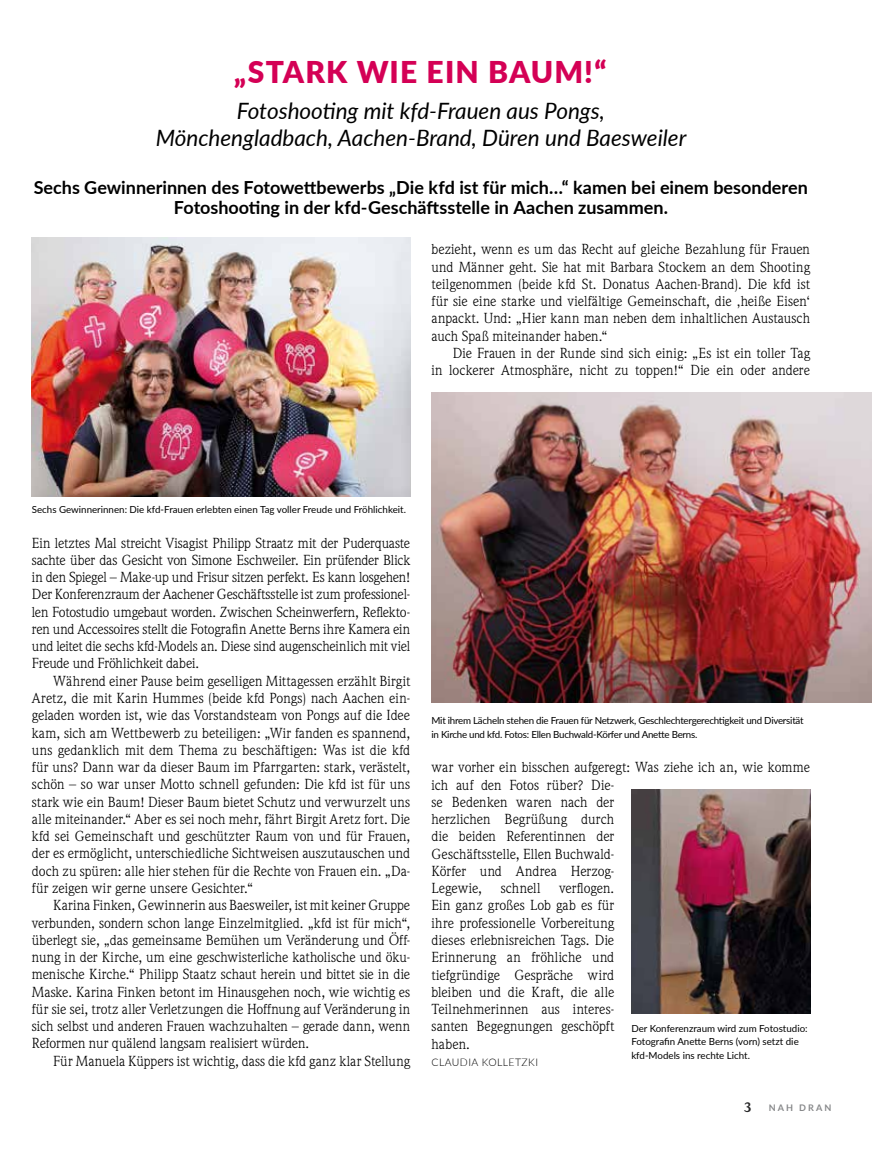
<style>
.page{position:relative;width:872px;height:1149px;background:#fff}
.page>*{position:absolute;margin:0;border:0;box-sizing:border-box;transform-origin:0 0}
.t1{font:900 30px "Lato";letter-spacing:.04em;color:#d40055}
.t2{font:italic 22.5px/27px "Lato";color:#000;text-align:center}
.t3{font:700 18px/20.2px "Lato";color:#000;text-align:center}
.t4{font:14.25px/17.2px "Weidemann Std";color:#000;text-align:justify}
.t5{font:700 13.5px "Weidemann Std";color:#282829}
.t6{font:300 10.5px "Lato";letter-spacing:.04em;color:#000}
.t7{font:9.75px/13.5px "Lato";color:#000}
.t8{font:9.75px/13.5px "Lato";letter-spacing:-.02em;color:#000}
.t9{font:700 9.15px "Lato";letter-spacing:.225em;color:#87888a}
</style>
<div class="page">
<img style="left:431px;top:393px;width:441px;height:309px">
<img style="left:32px;top:237px;width:378px;height:259px">
<img style="left:631px;top:789px;width:179px;height:224px">
<h1 class="t1" style="left:234px;top:50px;width:374px">„STARK WIE EIN BAUM!“</h1>
<h2 class="t2" style="left:156px;top:96px;width:532px">Fotoshooting mit kfd-Frauen aus Pongs,<br>Mönchengladbach, Aachen-Brand, Düren und Baesweiler</h2>
<p class="t3" style="left:34px;top:176px;width:775px">Sechs Gewinnerinnen des Fotowettbewerbs „Die kfd ist für mich…“ kamen bei einem besonderen<br>Fotoshooting in der kfd-Geschäftsstelle in Aachen zusammen.</p>
<p class="t4" style="left:431px;top:240px;width:380px">bezieht, wenn es um das Recht auf gleiche Bezahlung für Frauen und Männer geht. Sie hat mit Barbara Stockem an dem Shooting teilgenommen (beide kfd St. Donatus Aachen-Brand). Die kfd ist für sie eine starke und vielfältige Gemeinschaft, die ‚heiße Eisen‘ anpackt. Und: „Hier kann man neben dem inhaltlichen Austausch auch Spaß miteinander haben.“</p>
<p class="t4" style="left:431px;top:344px;width:380px;text-align:right">Die Frauen in der Runde sind sich einig: „Es ist ein toller Tag<br>in lockerer Atmosphäre, nicht zu toppen!“ Die ein oder andere</p>
<p class="t7" style="left:32px;top:502px;width:375px">Sechs Gewinnerinnen: Die kfd-Frauen erlebten einen Tag voller Freude und Fröhlichkeit.</p>
<p class="t4" style="left:32px;top:533px;width:380px">Ein letztes Mal streicht Visagist Philipp Straatz mit der Puderquaste sachte über das Gesicht von Simone Eschweiler. Ein prüfender Blick in den Spiegel – Make-up und Frisur sitzen perfekt. Es kann losgehen!<br>Der Konferenzraum der Aachener Geschäftsstelle ist zum professionel&shy;len Fotostudio umgebaut worden. Zwischen Scheinwerfern, Reflekto&shy;ren und Accessoires stellt die Fotografin Anette Berns ihre Kamera ein und leitet die sechs kfd-Models an. Diese sind augenscheinlich mit viel Freude und Fröhlichkeit dabei.</p>
<p class="t4" style="left:32px;top:671px;width:380px;text-indent:21px">Während einer Pause beim geselligen Mittagessen erzählt Birgit Aretz, die mit Karin Hummes (beide kfd Pongs) nach Aachen ein&shy;geladen worden ist, wie das Vorstandsteam von Pongs auf die Idee kam, sich am Wettbewerb zu beteiligen: „Wir fanden es spannend, uns gedanklich mit dem Thema zu beschäftigen: Was ist die kfd für uns? Dann war da dieser Baum im Pfarrgarten: stark, verästelt, schön – so war unser Motto schnell gefunden: Die kfd ist für uns stark wie ein Baum! Dieser Baum bietet Schutz und verwurzelt uns alle miteinander.“ Aber es sei noch mehr, fährt Birgit Aretz fort. Die kfd sei Gemeinschaft und geschützter Raum von und für Frauen, der es ermöglicht, unterschiedliche Sichtweisen auszutauschen und doch zu spüren: alle hier stehen für die Rechte von Frauen ein. „Da&shy;für zeigen wir gerne unsere Gesichter.“</p>
<p class="t4" style="left:32px;top:896px;width:380px;text-indent:21px">Karina Finken, Gewinnerin aus Baesweiler, ist mit keiner Gruppe verbunden, sondern schon lange Einzelmitglied. „kfd ist für mich“, überlegt sie, „das gemeinsame Bemühen um Veränderung und Öff&shy;nung in der Kirche, um eine geschwisterliche katholische und öku&shy;menische Kirche.“ Philipp Staatz schaut herein und bittet sie in die Maske. Karina Finken betont im Hinausgehen noch, wie wichtig es für sie sei, trotz aller Verletzungen die Hoffnung auf Veränderung in sich selbst und anderen Frauen wachzuhalten – gerade dann, wenn Reformen nur quälend langsam realisiert würden.</p>
<p class="t4" style="left:53px;top:1051px;width:358px">Für Manuela Küppers ist wichtig, dass die kfd ganz klar Stellung</p>
<p class="t8" style="left:431px;top:713px;width:373px">Mit ihrem Lächeln stehen die Frauen für Netzwerk, Geschlechtergerechtigkeit und Diversität in Kirche und kfd. Fotos: Ellen Buchwald-Körfer und Anette Berns.</p>
<p class="t4" style="left:431px;top:758px;width:380px;text-align:left">war vorher ein bisschen aufgeregt: Was ziehe ich an, wie komme ich auf den Fotos rüber? Die-<br>se Bedenken waren nach der<br>herzlichen Begrüßung durch<br>die beiden Referentinnen der<br>Geschäftsstelle, Ellen Buchwald-<br>Körfer und Andrea Herzog-<br>Legewie,</p>
<p class="t4" style="left:431px;top:879px;width:184px;text-indent:128px">verflogen.<br>Ein ganz großes Lob gab es für ihre professionelle Vorbereitung dieses erlebnisreichen Tags. Die Erinnerung an fröhliche und tiefgründige Gespräche wird bleiben und die Kraft, die alle Teilnehmerinnen aus interes&shy;santen Begegnungen geschöpft haben.</p>
<p class="t6" style="left:431px;top:1054px;width:108px">CLAUDIA KOLLETZKI</p>
<p class="t4" style="left:501px;top:879px;width:41px">schnell</p>
<p class="t7" style="left:631px;top:1020px;width:178px">Der Konferenzraum wird zum Fotostudio:<br>Fotografin Anette Berns (vorn) setzt die kfd-Models ins rechte Licht.</p>
<p class="t5" style="left:744px;top:1098px;width:9px">3</p>
<p class="t9" style="left:769px;top:1100px;width:64px">NAH DRAN</p>
</div>
